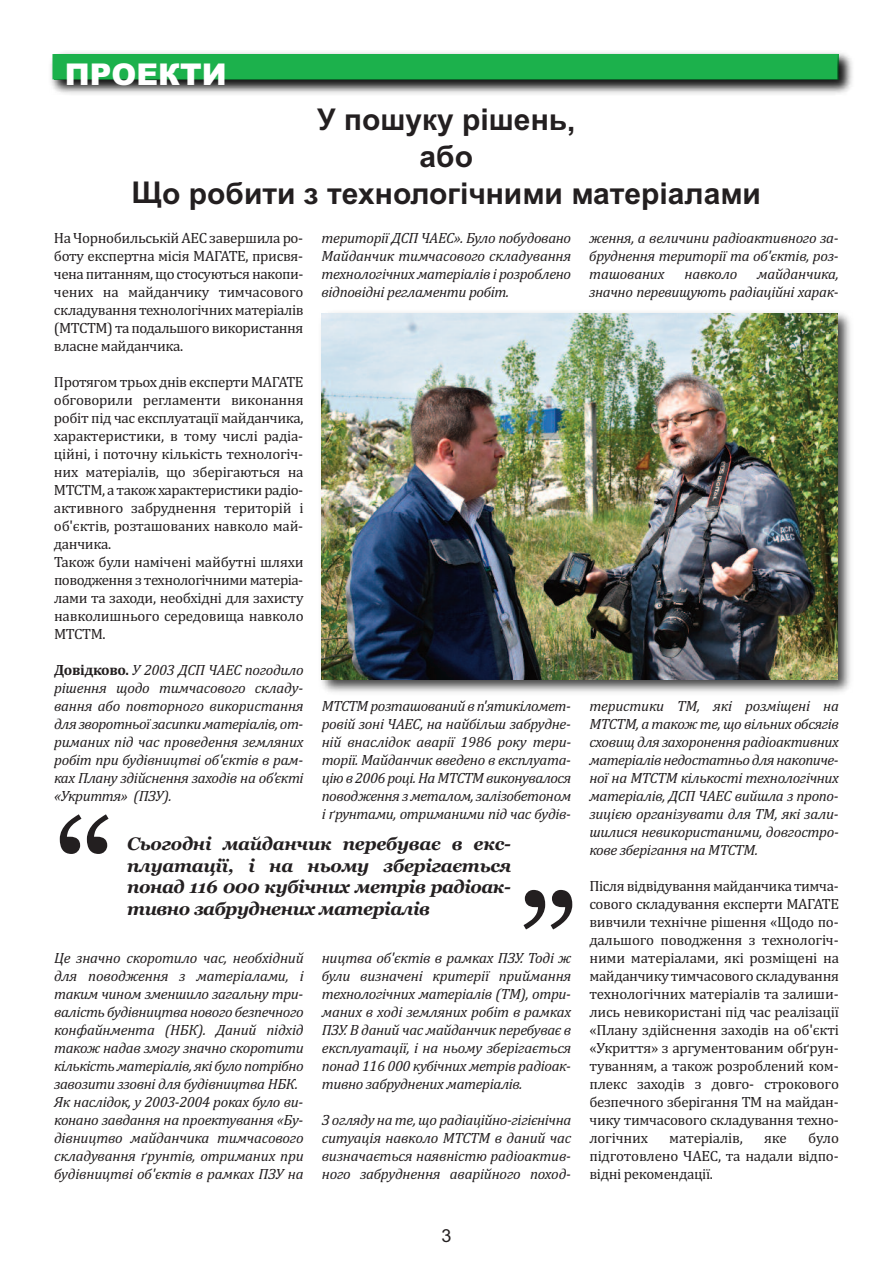
<style>
.page{position:relative;width:893px;height:1263px;background:#fff}
.page>*{position:absolute;margin:0;border:0;box-sizing:border-box;transform-origin:0 0}
.t1{font:150px "Georgia";color:#231f20}
.t2{font:700 30px/36.6px "Arial";color:#231f20;text-align:center}
.t3{font:900 30px "Arial";color:#fff}
.t4{font:italic 700 18px/21.6px "Georgia";letter-spacing:-.025em;color:#231f20;text-align:justify}
.t5{font:18px "Arial";color:#231f20}
.t6{font:italic 15px/18px "Cambria";letter-spacing:-.025em;color:#231f20;text-align:justify}
.t7{font:15px/18px "Cambria";letter-spacing:-.025em;color:#231f20;text-align:justify}
.s1{font-weight:700;font-style:normal}
</style>
<div class="page">
<img style="left:321px;top:312px;width:530px;height:380px">
<img style="left:322px;top:313px;width:515px;height:366px">
<img style="left:51px;top:52px;width:802px;height:42px">
<div style="left:52px;top:54px;width:785px;height:25px;background:#1cb14c"></div>
<h2 class="t3" style="left:65px;top:57px;width:163px">ПРОЕКТИ</h2>
<h2 class="t2" style="left:132px;top:102px;width:631px">У пошуку рішень,<br>або<br>Що робити з технологічними матеріалами</h2>
<p class="t6" style="left:322px;top:229px;width:251px">території ДСП ЧАЕС». Було побудовано Майданчик тимчасового складування технологічних матеріалів і розроблено відповідні регламенти робіт.</p>
<p class="t7" style="left:54px;top:229px;width:251px">На Чорнобильській АЕС завершила ро&shy;боту експертна місія МАГАТЕ, присвя&shy;чена питанням, що стосуються накопи&shy;чених на майданчику тимчасового складування технологічних матеріалів (МТСТМ) та подальшого використання власне майданчика.</p>
<p class="t7" style="left:54px;top:373px;width:251px;text-align:left">Протягом трьох днів експерти МАГАТЕ обговорили регламенти виконання робіт під час експлуатації майданчика, характеристики, в тому числі радіа&shy;ційні, і поточну кількість технологіч&shy;них матеріалів, що зберігаються на МТСТМ, а також характеристики радіо&shy;активного забруднення територій і об'єктів, розташованих навколо май&shy;данчика.<br>Також були намічені майбутні шляхи поводження з технологічними матеріа&shy;лами та заходи, необхідні для захисту навколишнього середовища навколо МТСТМ.</p>
<p class="t6" style="left:54px;top:661px;width:251px"><span class="s1">Довідково.</span> У 2003 ДСП ЧАЕС погодило рішення щодо тимчасового складу&shy;вання або повторного використання для зворотньої засипки матеріалів, от&shy;риманих під час проведення земляних робіт при будівництві об'єктів в рам&shy;ках Плану здійснення заходів на об’єкті «Укриття» (ПЗУ).</p>
<p class="t6" style="left:322px;top:697px;width:251px">МТСТМ розташований в п'ятикіломет&shy;ровій зоні ЧАЕС, на найбільш забрудне&shy;ній внаслідок аварії 1986 року тери&shy;торії. Майданчик введено в експлуата&shy;цію в 2006 році. На МТСТМ виконувалося поводження з металом, залізобетоном і ґрунтами, отриманими під час будів-</p>
<h1 class="t1" style="left:54px;top:786px;width:63px">“</h1>
<p class="t4" style="left:127px;top:833px;width:386px">Сьогодні майданчик перебуває в екс&shy;плуатації, і на ньому зберігається понад 116 000 кубічних метрів радіоак-</p>
<p class="t4" style="left:127px;top:898px;width:304px">тивно забруднених матеріалів</p>
<h1 class="t1" style="left:517px;top:862px;width:63px">”</h1>
<p class="t6" style="left:54px;top:949px;width:251px;text-align:left">Це значно скоротило час, необхідний для поводження з матеріалами, і таким чином зменшило загальну три&shy;валість будівництва нового безпечного конфайнмента (НБК). Даний підхід також надав змогу значно скоротити кількість матеріалів, які було потрібно завозити ззовні для будівництва НБК.<br>Як наслідок, у 2003-2004 роках було ви&shy;конано завдання на проектування «Бу&shy;дівництво майданчика тимчасового складування ґрунтів, отриманих при будівництві об'єктів в рамках ПЗУ на</p>
<p class="t6" style="left:322px;top:949px;width:251px">ництва об'єктів в рамках ПЗУ. Тоді ж були визначені критерії приймання технологічних матеріалів (ТМ), отри&shy;маних в ході земляних робіт в рамках ПЗУ. В даний час майданчик перебуває в експлуатації, і на ньому зберігається понад 116 000 кубічних метрів радіоак&shy;тивно забруднених матеріалів.</p>
<p class="t6" style="left:322px;top:1111px;width:251px">З огляду на те, що радіаційно-гігієнічна ситуація навколо МТСТМ в даний час визначається наявністю радіоактив&shy;ного забруднення аварійного поход-</p>
<p class="t6" style="left:589px;top:229px;width:251px">ження, а величини радіоактивного за&shy;бруднення території та об'єктів, роз&shy;ташованих</p>
<p class="t6" style="left:589px;top:265px;width:251px;text-align:right">майданчика,<br>значно перевищують радіаційні харак-</p>
<p class="t6" style="left:684px;top:265px;width:54px">навколо</p>
<p class="t6" style="left:589px;top:697px;width:251px">теристики ТМ, які розміщені на МТСТМ, а також те, що вільних обсягів сховищ для захоронення радіоактивних матеріалів недостатньо для накопиче&shy;ної на МТСТМ кількості технологічних матеріалів, ДСП ЧАЕС вийшла з пропо&shy;зицією організувати для ТМ, які зали&shy;шилися невикористаними, довгостро&shy;кове зберігання на МТСТМ.</p>
<p class="t7" style="left:589px;top:877px;width:251px">Після відвідування майданчика тимча&shy;сового складування експерти МАГАТЕ вивчили технічне рішення «Щодо по&shy;дальшого поводження з технологіч&shy;ними матеріалами, які розміщені на майданчику тимчасового складування технологічних матеріалів та залиши&shy;лись невикористані під час реалізації «Плану здійснення заходів на об'єкті «Укриття» з аргументованим обґрун&shy;туванням, а також розроблений ком&shy;плекс заходів з довго- строкового безпечного зберігання ТМ на майдан&shy;чику тимчасового складування техно&shy;логічних</p>
<p class="t7" style="left:589px;top:1129px;width:251px;text-indent:219px">було підготовлено ЧАЕС, та надали відпо&shy;відні рекомендації.</p>
<p class="t7" style="left:669px;top:1129px;width:75px">матеріалів,</p>
<p class="t7" style="left:764px;top:1129px;width:24px">яке</p>
<p class="t5" style="left:441px;top:1225px;width:12px">3</p>
</div>
